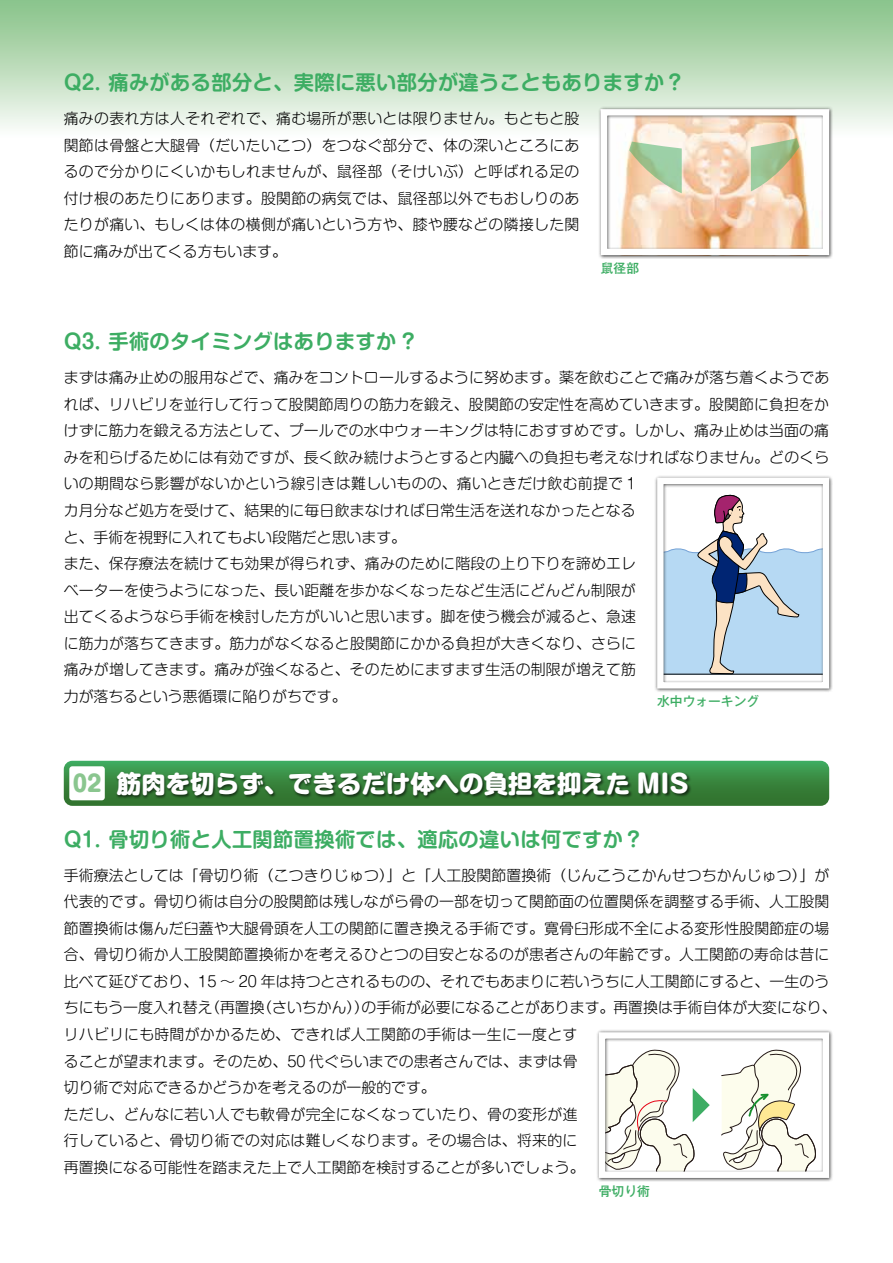
<style>
.page{position:relative;width:893px;height:1263px;background:#fff}
.page>*{position:absolute;margin:0;border:0;box-sizing:border-box;transform-origin:0 0}
.t1{font:800 24.45px "Shin M Go Pro";color:#fff}
.t2{font:700 20.25px "Shin M Go Pro De";letter-spacing:.02em;color:#3dad63}
.t3{font:300 14.85px/26.5px "Shin M Go Pro";letter-spacing:.01em;color:#000}
.t4{font:500 12.75px "Gothic MB101 Pro";color:#3dad63}
.s1{font-size:22.35px;color:#8ac68f}
</style>
<div class="page">
<div style="left:0;top:0;width:893px;height:140px;background:linear-gradient(to bottom,#85c185,#fdfdfb)"></div>
<svg style="left:64px;top:761px;width:765px;height:45px;background:#3a8d46"></svg>
<div style="left:69px;top:766px;width:36px;height:34px;background:#fff;border-radius:3px"></div>
<div style="left:116px;top:770px;width:575px;height:29px;background:#000;opacity:.6"></div>
<div style="left:598px;top:106px;width:235px;height:153px;background:#000;opacity:.75"></div>
<div style="left:601px;top:109px;width:228px;height:146px;border:6px solid #fff"></div>
<div style="left:654px;top:475px;width:180px;height:217px;background:#000;opacity:.75"></div>
<div style="left:657px;top:478px;width:172px;height:210px;border:6px solid #fff"></div>
<div style="left:596px;top:1029px;width:238px;height:153px;background:#000;opacity:.75"></div>
<div style="left:599px;top:1032px;width:230px;height:146px;border:6px solid #fff"></div>
<svg style="left:629px;top:138px;width:170px;height:55px;background:#d7cfad"></svg>
<h2 class="t2" style="left:64px;top:66px;width:623px">Q2. 痛みがある部分と、実際に悪い部分が違うこともありますか？</h2>
<p class="t3" style="left:64px;top:103px;width:517px;text-align:justify">痛みの表れ方は人それぞれで、痛む場所が悪いとは限りません。もともと股関節は骨盤と大腿骨（だいたいこつ）をつなぐ部分で、体の深いところにあるので分かりにくいかもしれませんが、鼠径部（そけいぶ）と呼ばれる足の付け根のあたりにあります。股関節の病気では、鼠径部以外でもおしりのあたりが痛い、もしくは体の横側が痛いという方や、膝や腰などの隣接した関節に痛みが出てくる方もいます。</p>
<p class="t4" style="left:601px;top:257px;width:40px">鼠径部</p>
<h2 class="t2" style="left:64px;top:325px;width:353px">Q3. 手術のタイミングはありますか ?</h2>
<p class="t3" style="left:64px;top:362px;width:767px">まずは痛み止めの服用などで、痛みをコントロールするように努めます。薬を飲むことで痛みが落ち着くようであれば、リハビリを並行して行って股関節周りの筋力を鍛え、股関節の安定性を高めていきます。股関節に負担をかけずに筋力を鍛える方法として、プールでの水中ウォーキングは特におすすめです。しかし、痛み止めは当面の痛みを和らげるためには有効ですが、長く飲み続けようとすると内臓への負担も考えなければなりません。どのくらいの期間なら影響がないかという線引きは難しいものの、痛いときだけ飲む前提で 1<br>カ月分など処方を受けて、結果的に毎日飲まなければ日常生活を送れなかったとなる<br>と、手術を視野に入れてもよい段階だと思います。<br>また、保存療法を続けても効果が得られず、痛みのために階段の上り下りを諦めエレ<br>ベーターを使うようになった、長い距離を歩かなくなったなど生活にどんどん制限が<br>出てくるようなら手術を検討した方がいいと思います。脚を使う機会が減ると、急速<br>に筋力が落ちてきます。筋力がなくなると股関節にかかる負担が大きくなり、さらに<br>痛みが増してきます。痛みが強くなると、そのためにますます生活の制限が増えて筋<br>力が落ちるという悪循環に陥りがちです。</p>
<p class="t4" style="left:657px;top:691px;width:104px">水中ウォーキング</p>
<h1 class="t1" style="left:73px;top:763px;width:618px"><span class="s1">02</span> 筋肉を切らず、できるだけ体への負担を抑えた MIS</h1>
<h2 class="t2" style="left:64px;top:823px;width:581px">Q1. 骨切り術と人工関節置換術では、適応の違いは何ですか？</h2>
<p class="t3" style="left:64px;top:860px;width:774px">手術療法としては「骨切り術（こつきりじゅつ）」と「人工股関節置換術（じんこうこかんせつちかんじゅつ）」が代表的です。骨切り術は自分の股関節は残しながら骨の一部を切って関節面の位置関係を調整する手術、人工股関節置換術は傷んだ臼蓋や大腿骨頭を人工の関節に置き換える手術です。寛骨臼形成不全による変形性股関節症の場合、骨切り術か人工股関節置換術かを考えるひとつの目安となるのが患者さんの年齢です。人工関節の寿命は昔に比べて延びており、15 ～ 20 年は持つとされるものの、それでもあまりに若いうちに人工関節にすると、一生のうちにもう一度入れ替え（再置換（さいちかん））の手術が必要になることがあります。再置換は手術自体が大変になり、リハビリにも時間がかかるため、できれば人工関節の手術は一生に一度とす<br>ることが望まれます。そのため、50 代ぐらいまでの患者さんでは、まずは骨<br>切り術で対応できるかどうかを考えるのが一般的です。<br>ただし、どんなに若い人でも軟骨が完全になくなっていたり、骨の変形が進<br>行していると、骨切り術での対応は難しくなります。その場合は、将来的に<br>再置換になる可能性を踏まえた上で人工関節を検討することが多いでしょう。</p>
<p class="t4" style="left:599px;top:1180px;width:53px">骨切り術</p>
</div>
